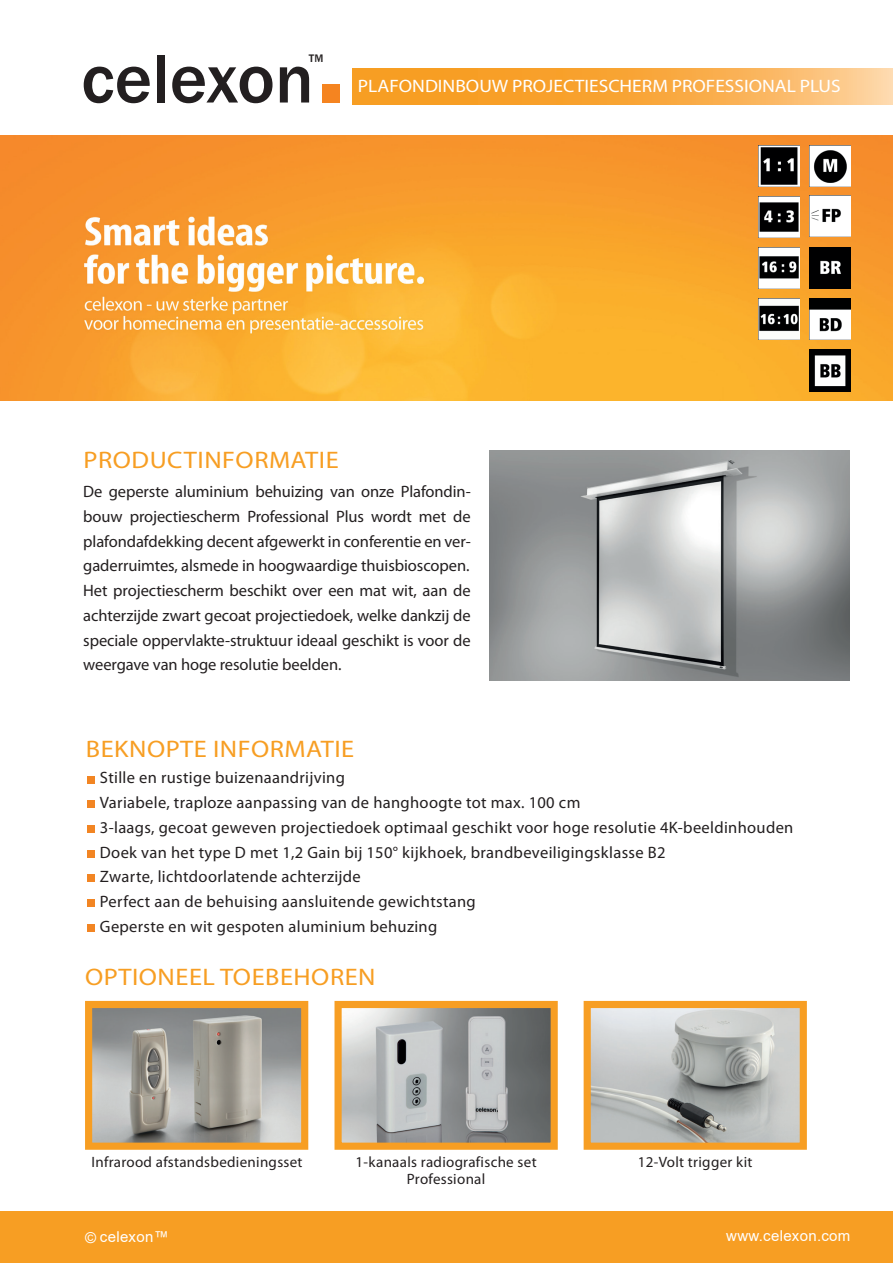
<style>
.page{position:relative;width:893px;height:1263px;background:#fff}
.page>*{position:absolute;margin:0;border:0;box-sizing:border-box;transform-origin:0 0}
.t1{font:500 71.25px "Franklin Gothic";color:#231f20}
.t2{font:24px "Myriad Pro";letter-spacing:.02em;color:#f79e23;scale:1.1 1}
.t3{font:18px "Myriad Pro";color:#fff;scale:1.08 1}
.t4{font:16.5px/24.8px "Myriad Pro";letter-spacing:.02em;color:#231f20;text-align:justify}
.t5{font:15px/16.5px "Myriad Pro";letter-spacing:.02em;color:#231f20;text-align:center}
.t6{font:15px "Arial";letter-spacing:.02em;color:#fff}
.t7{font:500 11.25px "Franklin Gothic";color:#231f20}
.s1{font-size:142.65px;color:#f58420}
</style>
<div class="page">
<img style="left:0;top:135px;width:893px;height:266px">
<div style="left:0;top:1212px;width:893px;height:51px;background:#f79e23"></div>
<img style="left:809px;top:299px;width:41px;height:41px">
<img style="left:809px;top:350px;width:41px;height:41px">
<img style="left:809px;top:196px;width:41px;height:41px">
<img style="left:809px;top:248px;width:41px;height:41px">
<img style="left:809px;top:145px;width:41px;height:41px">
<img style="left:758px;top:145px;width:41px;height:41px">
<img style="left:758px;top:248px;width:41px;height:41px">
<img style="left:758px;top:196px;width:41px;height:41px">
<img style="left:759px;top:299px;width:41px;height:41px">
<div style="left:87px;top:776px;width:7px;height:7px;background:#f28523"></div>
<div style="left:87px;top:800px;width:7px;height:8px;background:#f28523"></div>
<div style="left:87px;top:825px;width:7px;height:7px;background:#f28523"></div>
<div style="left:87px;top:850px;width:7px;height:7px;background:#f28523"></div>
<div style="left:87px;top:874px;width:7px;height:8px;background:#f28523"></div>
<div style="left:87px;top:899px;width:7px;height:8px;background:#f28523"></div>
<div style="left:87px;top:924px;width:7px;height:8px;background:#f28523"></div>
<svg style="left:352px;top:69px;width:541px;height:35px;background:#f9ac46"></svg>
<img style="left:489px;top:450px;width:361px;height:231px">
<img style="left:342px;top:1009px;width:208px;height:133px">
<div style="left:334px;top:1001px;width:224px;height:149px;border:7px solid #f79e23"></div>
<img style="left:592px;top:1009px;width:207px;height:133px">
<div style="left:584px;top:1001px;width:223px;height:149px;border:7px solid #f79e23"></div>
<img style="left:93px;top:1009px;width:207px;height:133px">
<div style="left:85px;top:1001px;width:223px;height:149px;border:7px solid #f79e23"></div>
<h1 class="t1" style="left:81px;top:35px;width:269px">celexon<span class="s1">.</span></h1>
<p class="t7" style="left:309px;top:52px;width:16px">TM</p>
<p class="t3" style="left:358px;top:77px;width:448px">PLAFONDINBOUW PROJECTIESCHERM PROFESSIONAL PLUS</p>
<h2 class="t2" style="left:84px;top:447px;width:233px">PRODUCTINFORMATIE</h2>
<p class="t4" style="left:83px;top:479px;width:389px">De geperste aluminium behuizing van onze Plafondin&shy;bouw projectiescherm Professional Plus wordt met de plafondafdekking decent afgewerkt in conferentie en ver&shy;gaderruimtes, alsmede in hoogwaardige thuisbioscopen.<br>Het projectiescherm beschikt over een mat wit, aan de achterzijde zwart gecoat projectiedoek, welke dankzij de speciale oppervlakte-struktuur ideaal geschikt is voor de weergave van hoge resolutie beelden.</p>
<h2 class="t2" style="left:86px;top:736px;width:245px">BEKNOPTE INFORMATIE</h2>
<p class="t4" style="left:100px;top:766px;width:695px;text-align:left">Stille en rustige buizenaandrijving<br>Variabele, traploze aanpassing van de hanghoogte tot max. 100 cm<br>3-laags, gecoat geweven projectiedoek optimaal geschikt voor hoge resolutie 4K-beeldinhouden Doek van het type D met 1,2 Gain bij 150° kijkhoek, brandbeveiligingsklasse B2<br>Zwarte, lichtdoorlatende achterzijde<br>Perfect aan de behuising aansluitende gewichtstang<br>Geperste en wit gespoten aluminium behuzing</p>
<h2 class="t2" style="left:85px;top:964px;width:266px">OPTIONEEL TOEBEHOREN</h2>
<p class="t5" style="left:91px;top:1154px;width:213px">Infrarood afstandsbedieningsset</p>
<p class="t5" style="left:638px;top:1154px;width:116px">12-Volt trigger kit</p>
<p class="t5" style="left:356px;top:1154px;width:182px">1-kanaals radiografische set<br>Professional</p>
<p class="t6" style="left:85px;top:1226px;width:85px">© celexon™</p>
<p class="t6" style="left:726px;top:1226px;width:126px">www.celexon.com</p>
</div>
